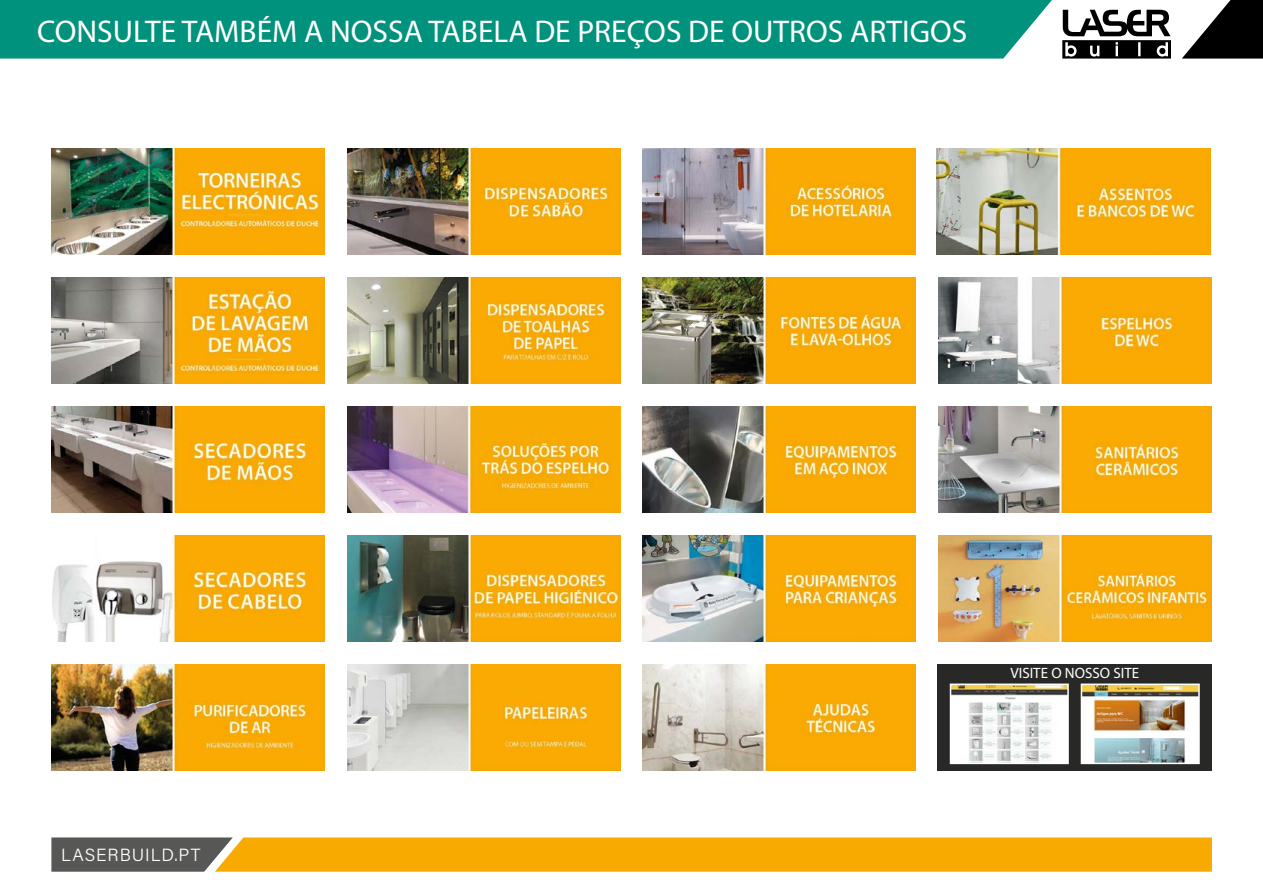
<style>
.page{position:relative;width:1263px;height:893px;background:#fff}
.page>*{position:absolute;margin:0;border:0;box-sizing:border-box;transform-origin:0 0}
.t1{font:31.5px "Myriad Pro";color:#fff}
.t2{font:17.7px "Acumin Variable Concept";letter-spacing:.055em;color:#fff}
.t3{font:15px "Myriad Pro";color:#fff}
</style>
<div class="page">
<svg style="left:51px;top:837px;width:1161px;height:35px"></svg>
<div style="left:0;top:0;width:1052px;height:59px;background:#00927c"></div>
<svg style="left:1062px;top:10px;width:109px;height:49px"></svg>
<svg style="left:1182px;top:0;width:81px;height:59px"></svg>
<img style="left:51px;top:149px;width:274px;height:106px">
<img style="left:51px;top:278px;width:274px;height:106px">
<img style="left:51px;top:406px;width:274px;height:107px">
<img style="left:52px;top:535px;width:273px;height:106px">
<img style="left:51px;top:664px;width:274px;height:106px">
<img style="left:347px;top:148px;width:273px;height:107px">
<img style="left:347px;top:535px;width:273px;height:106px">
<img style="left:347px;top:664px;width:273px;height:106px">
<img style="left:642px;top:148px;width:273px;height:107px">
<img style="left:642px;top:277px;width:273px;height:107px">
<img style="left:642px;top:406px;width:273px;height:107px">
<img style="left:642px;top:535px;width:273px;height:106px">
<img style="left:642px;top:664px;width:273px;height:106px">
<img style="left:937px;top:148px;width:273px;height:107px">
<img style="left:938px;top:277px;width:273px;height:107px">
<img style="left:938px;top:406px;width:273px;height:107px">
<img style="left:938px;top:535px;width:273px;height:106px">
<img style="left:347px;top:277px;width:273px;height:107px">
<img style="left:347px;top:406px;width:273px;height:107px">
<div style="left:938px;top:664px;width:274px;height:106px;background:#282827"></div>
<img style="left:953px;top:686px;width:113px;height:75px">
<div style="left:950px;top:683px;width:119px;height:81px;border:2px solid #fff"></div>
<img style="left:1084px;top:686px;width:113px;height:75px">
<div style="left:1081px;top:683px;width:119px;height:81px;border:2px solid #fff"></div>
<p class="t1" style="left:37px;top:12px;width:931px">CONSULTE TAMBÉM A NOSSA TABELA DE PREÇOS DE OUTROS ARTIGOS</p>
<p class="t2" style="left:61px;top:843px;width:141px">LASERBUILD.PT</p>
<p class="t3" style="left:1010px;top:663px;width:130px">VISITE O NOSSO SITE</p>
</div>
